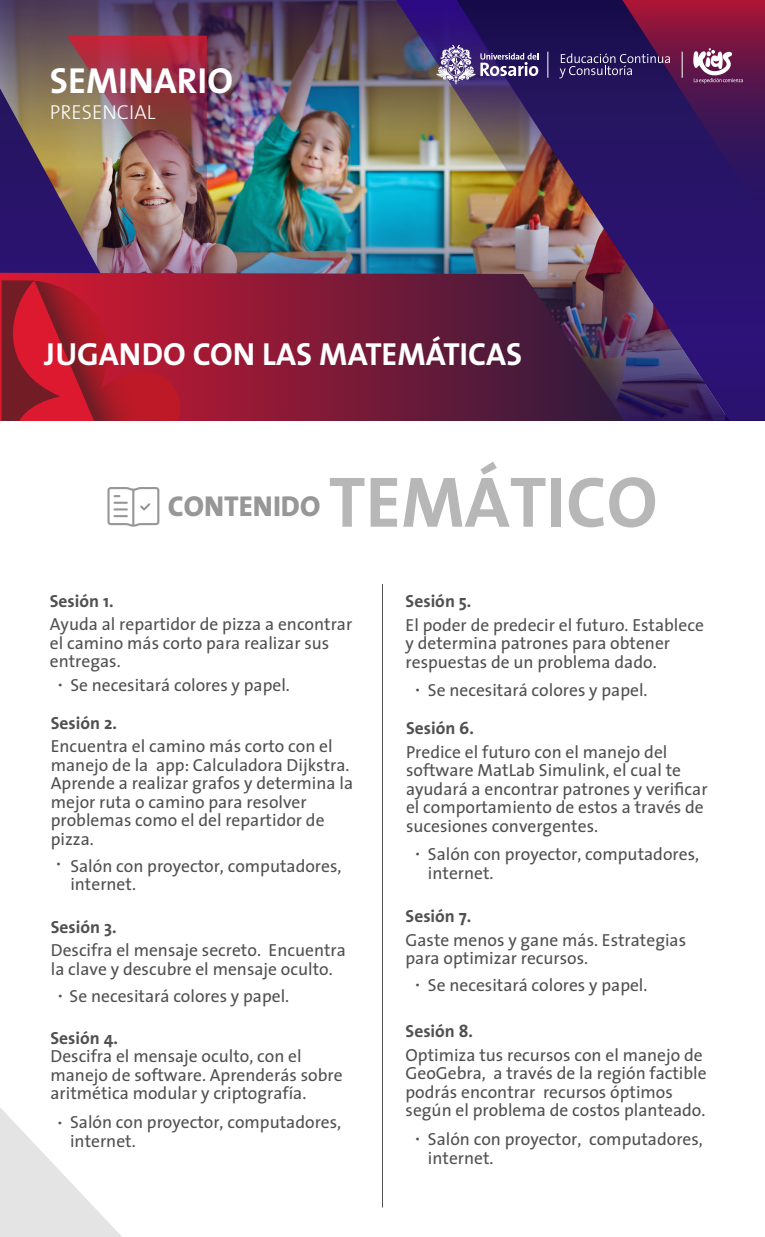
<style>
.page{position:relative;width:765px;height:1237px;background:#fff}
.page>*{position:absolute;margin:0;border:0;box-sizing:border-box;transform-origin:0 0}
.t1{font:700 72.12px "The Sans";color:#b8b7b7}
.t2{font:700 36.38px "The Sans";color:#fff}
.t3{font:700 32.12px "The Sans";color:#fff}
.t4{font:800 28.88px "The Sans";color:#979797}
.t5{font:300 20.25px "The Sans";color:#fff}
.t6{font:17.5px/18.5px "The Sans";color:#515050}
.t7{font:700 17.5px "The Sans";color:#515050}
.t8{font:300 13.75px "The Sans";color:#515050}
</style>
<div class="page">
<img style="left:0;top:0;width:732px;height:421px">
<img style="left:67px;top:36px;width:140px;height:215px">
<svg style="left:0;top:273px;width:625px;height:148px;background:#671e3b"></svg>
<img style="left:396px;top:0;width:237px;height:271px">
<svg style="left:2px;top:280px;width:256px;height:141px;background:#ab192f"></svg>
<svg style="left:0;top:1108px;width:121px;height:128px"></svg>
<svg style="left:107px;top:487px;width:52px;height:40px"></svg>
<svg style="left:436px;top:45px;width:102px;height:39px;background:#685a90"></svg>
<svg style="left:548px;top:52px;width:1px;height:26px"></svg>
<svg style="left:559px;top:0;width:206px;height:220px;background:#421a5a"></svg>
<hr style="left:382px;top:584px;width:1px;height:623px;background:#515050">
<h2 class="t2" style="left:50px;top:50px;width:185px">SEMINARIO</h2>
<p class="t5" style="left:50px;top:95px;width:107px">PRESENCIAL</p>
<h3 class="t3" style="left:44px;top:327px;width:480px">JUGANDO CON LAS MATEMÁTICAS</h3>
<h3 class="t4" style="left:168px;top:482px;width:154px">CONTENIDO</h3>
<h1 class="t1" style="left:329px;top:441px;width:330px">TEMÁTICO</h1>
<p class="t7" style="left:50px;top:585px;width:65px">Sesión 1.</p>
<p class="t6" style="left:50px;top:614px;width:304px">Ayuda al repartidor de pizza a encontrar el camino más corto para realizar sus entregas.</p>
<p class="t8" style="left:57px;top:673px;width:7px">•</p>
<p class="t6" style="left:70px;top:674px;width:221px">Se necesitará colores y papel.</p>
<p class="t7" style="left:51px;top:708px;width:68px">Sesión 2.</p>
<p class="t6" style="left:51px;top:736px;width:304px">Encuentra el camino más corto con el manejo de la app: Calculadora Dijkstra.<br>Aprende a realizar grafos y determina la mejor ruta o camino para resolver problemas como el del repartidor de pizza.</p>
<p class="t6" style="left:70px;top:856px;width:273px">Salón con proyector, computadores, internet.</p>
<p class="t8" style="left:56px;top:852px;width:7px">•</p>
<p class="t7" style="left:51px;top:912px;width:67px">Sesión 3.</p>
<p class="t6" style="left:51px;top:940px;width:297px">Descifra el mensaje secreto. Encuentra la clave y descubre el mensaje oculto.</p>
<p class="t6" style="left:70px;top:986px;width:221px">Se necesitará colores y papel.</p>
<p class="t8" style="left:57px;top:983px;width:7px">•</p>
<p class="t7" style="left:50px;top:1022px;width:69px">Sesión 4.</p>
<p class="t6" style="left:50px;top:1045px;width:294px">Descifra el mensaje oculto, con el manejo de software. Aprenderás sobre aritmética modular y criptografía.</p>
<p class="t6" style="left:70px;top:1111px;width:273px">Salón con proyector, computadores, internet.</p>
<p class="t8" style="left:57px;top:1110px;width:7px">•</p>
<p class="t7" style="left:406px;top:586px;width:67px">Sesión 5.</p>
<p class="t6" style="left:406px;top:615px;width:300px">El poder de predecir el futuro. Establece y determina patrones para obtener respuestas de un problema dado.</p>
<p class="t6" style="left:428px;top:679px;width:221px">Se necesitará colores y papel.</p>
<p class="t8" style="left:415px;top:677px;width:7px">•</p>
<p class="t7" style="left:406px;top:713px;width:69px">Sesión 6.</p>
<p class="t6" style="left:406px;top:741px;width:303px">Predice el futuro con el manejo del software MatLab Simulink, el cual te ayudará a encontrar patrones y verificar el comportamiento de estos a través de sucesiones convergentes.</p>
<p class="t6" style="left:428px;top:844px;width:273px">Salón con proyector, computadores, internet.</p>
<p class="t7" style="left:406px;top:901px;width:67px">Sesión 7.</p>
<p class="t6" style="left:406px;top:929px;width:282px">Gaste menos y gane más. Estrategias para optimizar recursos.</p>
<p class="t6" style="left:428px;top:974px;width:221px">Se necesitará colores y papel.</p>
<p class="t7" style="left:406px;top:1016px;width:69px">Sesión 8.</p>
<p class="t6" style="left:406px;top:1044px;width:303px">Optimiza tus recursos con el manejo de GeoGebra, a través de la región factible podrás encontrar recursos óptimos según el problema de costos planteado.</p>
<p class="t6" style="left:428px;top:1129px;width:276px">Salón con proyector, computadores, internet.</p>
<p class="t8" style="left:415px;top:842px;width:7px">•</p>
<p class="t8" style="left:415px;top:972px;width:7px">•</p>
<p class="t8" style="left:415px;top:1126px;width:7px">•</p>
</div>
